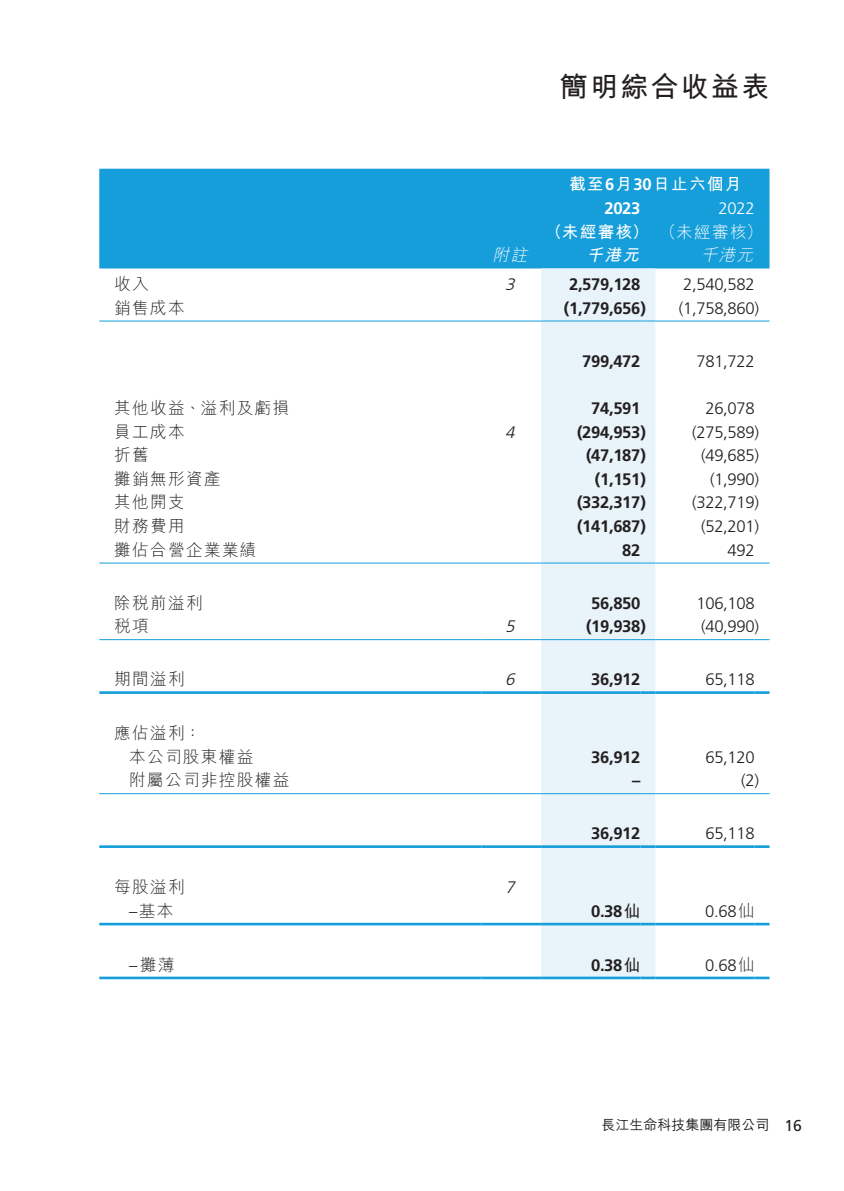
<style>
.page{position:relative;width:844px;height:1191px;background:#fff}
.page>*{position:absolute;margin:0;border:0;box-sizing:border-box;transform-origin:0 0}
.t1{font:700 28px "M Hei HK";letter-spacing:.08em;color:#231f20}
.t2{font:300 16.62px "Frutiger LT Std";letter-spacing:-.02em;color:#231f20}
.t3{font:700 16.62px "Frutiger LT Std";letter-spacing:-.02em;color:#231f20}
.t4{font:300 16.62px "M Hei HK";letter-spacing:.08em;color:#231f20}
.t5{font:700 16.62px/23.6px "M Hei HK";letter-spacing:.08em;color:#fff}
.t6{font:italic 300 16.62px "Frutiger LT Std";color:#231f20}
.t7{font:300 16.62px "Frutiger LT Std";color:#fff}
.t8{font:700 16.62px "Frutiger LT Std";color:#fff}
.t9{font:italic 700 16.62px "M Hei HK";color:#fff}
.t10{font:italic 300 16.62px "M Hei HK";color:#fff}
.t11{font:15.75px "Frutiger LT Std";color:#231f20}
.t12{font:500 14px "M Hei HK";color:#231f20}
.s1{font-family:"Frutiger LT Std"}
.s2{font-weight:300}
.s3{font-weight:300;font-style:italic}
.s4{font-family:"M Hei HK"}
</style>
<div class="page">
<div style="left:99px;top:169px;width:670px;height:99px;background:#159eda"></div>
<div style="left:541px;top:268px;width:114px;height:708px;background:#e9f3fa"></div>
<hr style="left:99px;top:320px;width:382px;height:1px;background:#159eda">
<hr style="left:481px;top:320px;width:60px;height:1px;background:#159eda">
<hr style="left:541px;top:320px;width:99px;height:1px;background:#159eda">
<svg style="left:640px;top:320px;width:15px;height:1px"></svg>
<hr style="left:655px;top:320px;width:99px;height:1px;background:#159eda">
<svg style="left:754px;top:320px;width:15px;height:1px"></svg>
<hr style="left:99px;top:562px;width:382px;height:1px;background:#159eda">
<hr style="left:481px;top:562px;width:60px;height:1px;background:#159eda">
<hr style="left:541px;top:562px;width:99px;height:1px;background:#159eda">
<svg style="left:640px;top:562px;width:15px;height:1px"></svg>
<hr style="left:655px;top:562px;width:99px;height:1px;background:#159eda">
<svg style="left:754px;top:562px;width:15px;height:1px"></svg>
<hr style="left:99px;top:639px;width:382px;height:1px;background:#159eda">
<hr style="left:481px;top:639px;width:60px;height:1px;background:#159eda">
<hr style="left:541px;top:639px;width:99px;height:1px;background:#159eda">
<svg style="left:640px;top:639px;width:15px;height:1px"></svg>
<hr style="left:655px;top:639px;width:99px;height:1px;background:#159eda">
<svg style="left:754px;top:639px;width:15px;height:1px"></svg>
<hr style="left:99px;top:793px;width:382px;height:1px;background:#159eda">
<hr style="left:481px;top:793px;width:60px;height:1px;background:#159eda">
<hr style="left:541px;top:793px;width:99px;height:1px;background:#159eda">
<svg style="left:640px;top:793px;width:15px;height:1px"></svg>
<hr style="left:655px;top:793px;width:99px;height:1px;background:#159eda">
<svg style="left:754px;top:793px;width:15px;height:1px"></svg>
<hr style="left:99px;top:691px;width:382px;height:3px;background:#159eda">
<hr style="left:481px;top:691px;width:60px;height:3px;background:#159eda">
<hr style="left:541px;top:691px;width:99px;height:3px;background:#159eda">
<hr style="left:640px;top:691px;width:15px;height:3px;background:#159eda">
<hr style="left:655px;top:691px;width:99px;height:3px;background:#159eda">
<hr style="left:754px;top:691px;width:15px;height:3px;background:#159eda">
<hr style="left:99px;top:845px;width:382px;height:3px;background:#159eda">
<hr style="left:481px;top:845px;width:60px;height:3px;background:#159eda">
<hr style="left:541px;top:845px;width:99px;height:3px;background:#159eda">
<hr style="left:640px;top:845px;width:15px;height:3px;background:#159eda">
<hr style="left:655px;top:845px;width:99px;height:3px;background:#159eda">
<hr style="left:754px;top:845px;width:15px;height:3px;background:#159eda">
<hr style="left:99px;top:922px;width:382px;height:3px;background:#159eda">
<hr style="left:481px;top:922px;width:60px;height:3px;background:#159eda">
<hr style="left:541px;top:922px;width:99px;height:3px;background:#159eda">
<hr style="left:640px;top:922px;width:15px;height:3px;background:#159eda">
<hr style="left:655px;top:922px;width:99px;height:3px;background:#159eda">
<hr style="left:754px;top:922px;width:15px;height:3px;background:#159eda">
<hr style="left:99px;top:976px;width:382px;height:3px;background:#159eda">
<hr style="left:481px;top:976px;width:60px;height:3px;background:#159eda">
<hr style="left:541px;top:976px;width:99px;height:3px;background:#159eda">
<hr style="left:640px;top:976px;width:15px;height:3px;background:#159eda">
<hr style="left:655px;top:976px;width:99px;height:3px;background:#159eda">
<hr style="left:754px;top:976px;width:15px;height:3px;background:#159eda">
<h1 class="t1" style="left:559px;top:67px;width:211px">簡明綜合收益表</h1>
<p class="t10" style="left:492px;top:246px;width:40px">附註</p>
<p class="t5" style="left:569px;top:171px;width:174px">截至<span class="s1">6</span>月<span class="s1">30</span>日止六個月</p>
<p class="t7" style="left:718px;top:199px;width:37px">2022</p>
<p class="t8" style="left:604px;top:198px;width:37px">2023</p>
<p class="t5" style="left:700px;top:218px;width:64px;text-indent:-155px">（未經審核） <span class="s2">（未經審核(</span><span class="s3">千港元</span></p>
<p class="t9" style="left:586px;top:243px;width:59px">千港元</p>
<p class="t4" style="left:114px;top:275px;width:36px">收入</p>
<p class="t6" style="left:505px;top:275px;width:15px">3</p>
<p class="t3" style="left:569px;top:274px;width:73px">2,579,128</p>
<p class="t2" style="left:683px;top:275px;width:73px">2,540,582</p>
<p class="t4" style="left:114px;top:299px;width:72px">銷售成本</p>
<p class="t3" style="left:563px;top:298px;width:84px">)1,779,656(</p>
<p class="t2" style="left:678px;top:298px;width:82px">)1,758,860(</p>
<p class="t3" style="left:582px;top:351px;width:60px">799,472</p>
<p class="t2" style="left:696px;top:351px;width:60px">781,722</p>
<p class="t4" style="left:114px;top:399px;width:176px">其他收益、溢利及虧損</p>
<p class="t3" style="left:591px;top:398px;width:51px">74,591</p>
<p class="t2" style="left:705px;top:399px;width:51px">26,078</p>
<p class="t4" style="left:114px;top:423px;width:72px">員工成本</p>
<p class="t6" style="left:505px;top:422px;width:15px">4</p>
<p class="t3" style="left:577px;top:422px;width:70px">)294,953(</p>
<p class="t2" style="left:692px;top:422px;width:68px">)275,589(</p>
<p class="t4" style="left:114px;top:446px;width:36px">折舊</p>
<p class="t3" style="left:586px;top:445px;width:61px">)47,187(</p>
<p class="t2" style="left:701px;top:446px;width:60px">)49,685(</p>
<p class="t4" style="left:114px;top:470px;width:108px">攤銷無形資產</p>
<p class="t3" style="left:594px;top:469px;width:53px">)1,151(</p>
<p class="t2" style="left:709px;top:469px;width:51px">)1,990(</p>
<p class="t4" style="left:114px;top:494px;width:72px">其他開支</p>
<p class="t3" style="left:577px;top:493px;width:70px">)332,317(</p>
<p class="t2" style="left:692px;top:493px;width:68px">)322,719(</p>
<p class="t4" style="left:114px;top:517px;width:72px">財務費用</p>
<p class="t3" style="left:577px;top:516px;width:70px">)141,687(</p>
<p class="t2" style="left:701px;top:517px;width:60px">)52,201(</p>
<p class="t4" style="left:114px;top:541px;width:144px">攤佔合營企業業績</p>
<p class="t3" style="left:622px;top:540px;width:20px">82</p>
<p class="t2" style="left:727px;top:540px;width:29px">492</p>
<p class="t4" style="left:114px;top:594px;width:90px">除稅前溢利</p>
<p class="t3" style="left:591px;top:593px;width:51px">56,850</p>
<p class="t2" style="left:696px;top:593px;width:60px">106,108</p>
<p class="t4" style="left:114px;top:617px;width:36px">稅項</p>
<p class="t6" style="left:505px;top:617px;width:15px">5</p>
<p class="t3" style="left:586px;top:617px;width:61px">)19,938(</p>
<p class="t2" style="left:701px;top:617px;width:60px">)40,990(</p>
<p class="t4" style="left:114px;top:670px;width:72px">期間溢利</p>
<p class="t4" style="left:114px;top:724px;width:88px">應佔溢利：</p>
<p class="t6" style="left:505px;top:670px;width:15px">6</p>
<p class="t3" style="left:591px;top:669px;width:51px">36,912</p>
<p class="t2" style="left:705px;top:670px;width:51px">65,118</p>
<p class="t4" style="left:129px;top:748px;width:126px">本公司股東權益</p>
<p class="t3" style="left:591px;top:747px;width:51px">36,912</p>
<p class="t2" style="left:705px;top:747px;width:51px">65,120</p>
<p class="t4" style="left:129px;top:771px;width:162px">附屬公司非控股權益</p>
<p class="t3" style="left:632px;top:770px;width:10px">–</p>
<p class="t2" style="left:741px;top:771px;width:20px">(2)</p>
<p class="t3" style="left:591px;top:823px;width:51px">36,912</p>
<p class="t2" style="left:705px;top:824px;width:51px">65,118</p>
<p class="t4" style="left:114px;top:878px;width:72px">每股溢利</p>
<p class="t6" style="left:505px;top:878px;width:15px">7</p>
<p class="t4" style="left:129px;top:902px;width:46px"><span class="s1">–</span>基本</p>
<p class="t3" style="left:591px;top:901px;width:51px">0.38<span class="s4">仙</span></p>
<p class="t2" style="left:705px;top:901px;width:51px">0.68<span class="s4">仙</span></p>
<p class="t4" style="left:129px;top:956px;width:47px"><span class="s1">–</span>攤薄</p>
<p class="t3" style="left:591px;top:955px;width:51px">0.38<span class="s4">仙</span></p>
<p class="t2" style="left:705px;top:955px;width:51px">0.68<span class="s4">仙</span></p>
<p class="t12" style="left:601px;top:1115px;width:169px">長江生命科技集團有限公司</p>
<p class="t11" style="left:784px;top:1116px;width:19px">16</p>
</div>
